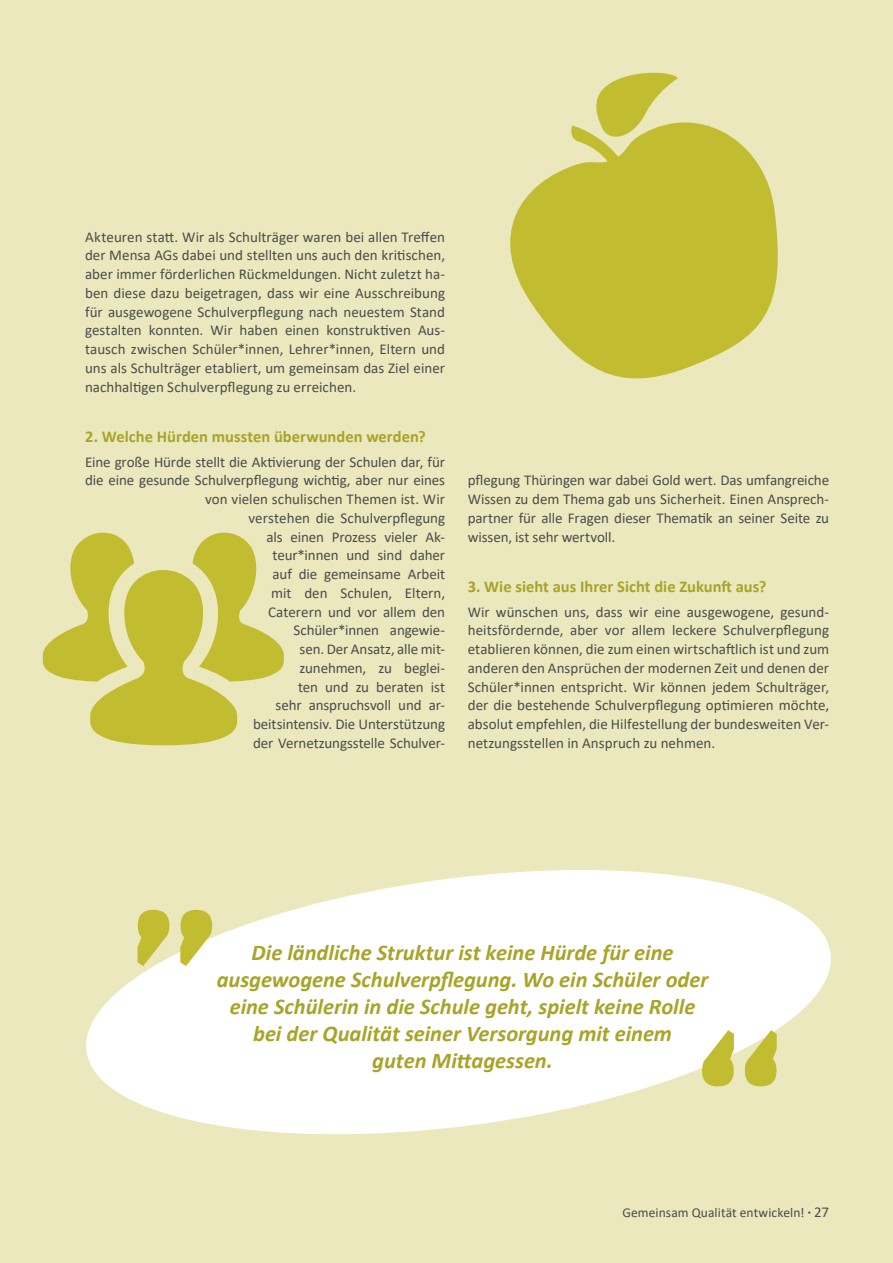
<style>
.page{position:relative;width:893px;height:1263px;background:#eae8bc}
.page>*{position:absolute;margin:0;border:0;box-sizing:border-box;transform-origin:0 0}
.Steckbrief_Zitat_gro{font:italic 700 22.5px/27px "Calibri";letter-spacing:-.005em;color:#a8a428;text-align:center}
.Steckbrief_Fragen{font:700 16.5px "Calibri";color:#a8a428}
.Fließtext{font:15px/18.8px "Calibri";letter-spacing:-.005em;color:#4b4c4d;text-align:justify}
.t1{font:13.5px "Calibri";letter-spacing:.005em;color:#4b4c4d}
.s1{font-family:"Chau Philomene One";font-size:15px}
.s2{font-size:15px}
</style>
<div class="page">
<svg style="left:86px;top:870px;width:745px;height:265px;fill:#fff"></svg>
<svg style="left:138px;top:910px;width:74px;height:56px"></svg>
<svg style="left:702px;top:1030px;width:75px;height:56px"></svg>
<svg style="left:43px;top:533px;width:241px;height:212px;fill:#c2bd30"></svg>
<svg style="left:510px;top:72px;width:268px;height:307px;fill:#c2bd30"></svg>
<p class="Fließtext" style="left:85px;top:227px;width:362px">Akteuren statt. Wir als Schulträger waren bei allen Treffen der Mensa AGs dabei und stellten uns auch den kritischen, aber immer förderlichen Rückmeldungen. Nicht zuletzt ha&shy;ben diese dazu beigetragen, dass wir eine Ausschreibung für ausgewogene Schulverpflegung nach neuestem Stand gestalten konnten. Wir haben einen konstruktiven Aus&shy;tausch zwischen Schüler*innen, Lehrer*innen, Eltern und uns als Schulträger etabliert, um gemeinsam das Ziel einer nachhaltigen Schulverpflegung zu erreichen.</p>
<p class="Steckbrief_Fragen" style="left:85px;top:424px;width:342px">2. Welche Hürden mussten überwunden werden?</p>
<p class="Fließtext" style="left:85px;top:452px;width:362px;text-align:right">Eine große Hürde stellt die Aktivierung der Schulen dar, für die eine gesunde Schulverpflegung wichtig, aber nur eines von vielen schulischen Themen ist. Wir<br>verstehen die Schulverpflegung<br>als einen Prozess vieler Ak-<br>teur*innen und sind daher<br>auf die gemeinsame Arbeit<br>mit den Schulen, Eltern,<br>Caterern und vor allem den<br>Schüler*innen angewie-<br>sen. Der Ansatz, alle mit-<br>zunehmen, zu beglei-<br>ten und zu beraten ist<br>sehr anspruchsvoll und ar-<br>beitsintensiv. Die Unterstützung<br>der Vernetzungsstelle Schulver-</p>
<p class="Fließtext" style="left:468px;top:471px;width:363px">pflegung Thüringen war dabei Gold wert. Das umfangreiche Wissen zu dem Thema gab uns Sicherheit. Einen Ansprech&shy;partner für alle Fragen dieser Thematik an seiner Seite zu wissen, ist sehr wertvoll.</p>
<p class="Steckbrief_Fragen" style="left:468px;top:574px;width:300px">3. Wie sieht aus Ihrer Sicht die Zukunft aus?</p>
<p class="Fließtext" style="left:468px;top:602px;width:363px">Wir wünschen uns, dass wir eine ausgewogene, gesund&shy;heitsfördernde, aber vor allem leckere Schulverpflegung etablieren können, die zum einen wirtschaftlich ist und zum anderen den Ansprüchen der modernen Zeit und denen der Schüler*innen entspricht. Wir können jedem Schulträger, der die bestehende Schulverpflegung optimieren möchte, absolut empfehlen, die Hilfestellung der bundesweiten Ver&shy;netzungsstellen in Anspruch zu nehmen.</p>
<p class="Steckbrief_Zitat_gro" style="left:217px;top:938px;width:493px">Die ländliche Struktur ist keine Hürde für eine ausgewogene Schulverpflegung. Wo ein Schüler oder eine Schülerin in die Schule geht, spielt keine Rolle bei der Qualität seiner Versorgung mit einem<br>guten Mittagessen.</p>
<p class="t1" style="left:622px;top:1203px;width:208px">Gemeinsam Qualität entwickeln! <span class="s1">·</span> <span class="s2">27</span></p>
</div>
